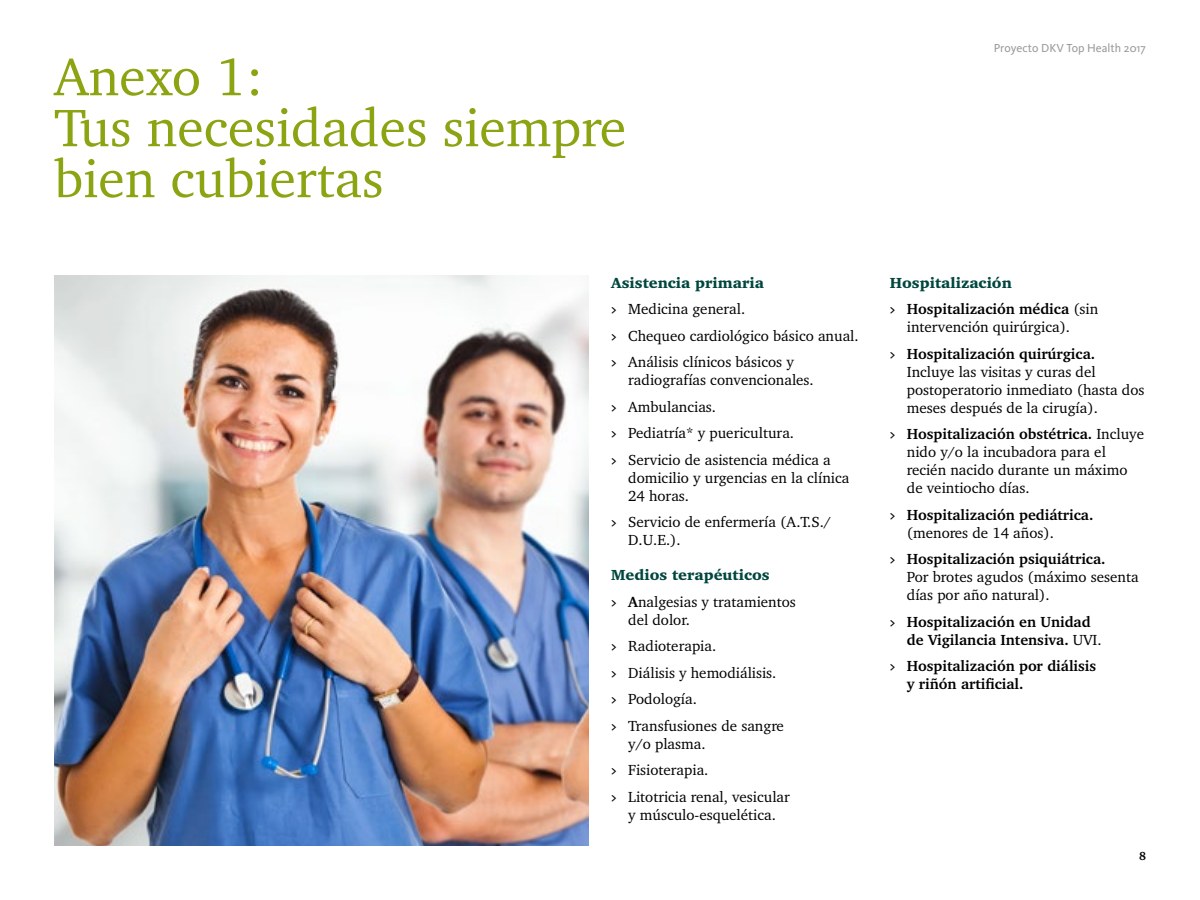
<style>
.page{position:relative;width:1200px;height:900px;background:#fff}
.page>*{position:absolute;margin:0;border:0;box-sizing:border-box;transform-origin:0 0}
.t1{font:54px/51px "Charter IT Cby BT";color:#8aa412}
.t2{font:15px/26.5px "Charter IT Cby BT";color:#000}
.t3{font:700 15px/18px "Charter IT Cby BT";color:#000}
.t4{font:12px "Kievit";color:#999}
.t5{font:700 12px "Charter IT Cby BT";color:#000}
.s1{font-weight:900;color:#00463f}
.s2{font-family:"Kievit Book SC"}
.s3{font-weight:700}
.s4{font-family:"Kievit Book SC";font-weight:400}
.s5{font-weight:400}
</style>
<div class="page">
<img style="left:54px;top:276px;width:535px;height:570px">
<h1 class="t1" style="left:54px;top:50px;width:574px">Anexo 1:<br>Tus necesidades siempre bien cubiertas</h1>
<p class="t2" style="left:611px;top:269px;width:249px"><span class="s1">Asistencia primaria<br></span><span class="s2">&gt;</span> Medicina general.<br><span class="s2">&gt;</span> Chequeo cardiológico básico anual. <span class="s2">&gt;</span> Análisis clínicos básicos y</p>
<p class="t2" style="left:611px;top:367px;width:221px;text-indent:17px">radiografías convencionales.<br><span class="s2">&gt;</span> Ambulancias.<br><span class="s2">&gt;</span> Pediatría* y puericultura.<br><span class="s2">&gt;</span> Servicio de asistencia médica a</p>
<p class="t2" style="left:628px;top:468px;width:223px;line-height:18px">domicilio y urgencias en la clínica<br>24 horas.</p>
<p class="t2" style="left:628px;top:513px;width:204px;line-height:18px;text-indent:-17px"><span class="s2">&gt;</span> Servicio de enfermería (A.T.S./<br>D.U.E.).</p>
<p class="t2" style="left:611px;top:562px;width:186px"><span class="s1">Medios terapéuticos<br></span><span class="s2">&gt;</span> <span class="s3">A</span>nalgesias y tratamientos</p>
<p class="t2" style="left:611px;top:606px;width:174px;text-indent:17px">del dolor.<br><span class="s2">&gt;</span> Radioterapia.<br><span class="s2">&gt;</span> Diálisis y hemodiálisis. <span class="s2">&gt;</span> Podología.<br><span class="s2">&gt;</span> Transfusiones de sangre</p>
<p class="t2" style="left:611px;top:730px;width:180px;text-indent:17px">y/o plasma.<br><span class="s2">&gt;</span> Fisioterapia.<br><span class="s2">&gt;</span> Litotricia renal, vesicular</p>
<p class="t2" style="left:628px;top:801px;width:149px">y músculo-esquelética.</p>
<p class="t4" style="left:994px;top:41px;width:154px">Proyecto DKV Top Health 2017</p>
<p class="t3" style="left:890px;top:269px;width:210px;line-height:26.5px"><span class="s1">Hospitalización<br></span><span class="s4">&gt;</span> Hospitalización médica <span class="s5">(sin</span></p>
<p class="t3" style="left:890px;top:314px;width:207px;line-height:26.5px;text-align:center"><span class="s5">intervención quirúrgica).<br></span><span class="s4">&gt;</span> Hospitalización quirúrgica.</p>
<p class="t2" style="left:907px;top:362px;width:239px;line-height:18px">Incluye las visitas y curas del postoperatorio inmediato (hasta dos meses después de la cirugía).</p>
<p class="t2" style="left:907px;top:425px;width:239px;line-height:18px;text-indent:-17px"><span class="s2">&gt;</span> <span class="s3">Hospitalización obstétrica.</span> Incluye nido y/o la incubadora para el recién nacido durante un máximo de veintiocho días.</p>
<p class="t3" style="left:907px;top:505px;width:188px;text-indent:-17px"><span class="s4">&gt;</span> Hospitalización pediátrica. <span class="s5">(menores de 14 años).</span></p>
<p class="t2" style="left:907px;top:550px;width:233px;line-height:18px;text-indent:-17px"><span class="s2">&gt;</span> <span class="s3">Hospitalización psiquiátrica.<br></span>Por brotes agudos (máximo sesenta días por año natural).</p>
<p class="t3" style="left:907px;top:612px;width:196px;text-indent:-17px"><span class="s4">&gt;</span> Hospitalización en Unidad de Vigilancia Intensiva. <span class="s5">UVI.</span></p>
<p class="t3" style="left:907px;top:657px;width:191px;text-indent:-17px"><span class="s4">&gt;</span> Hospitalización por diálisis y riñón artificial.</p>
<p class="t5" style="left:1139px;top:849px;width:8px">8</p>
</div>
